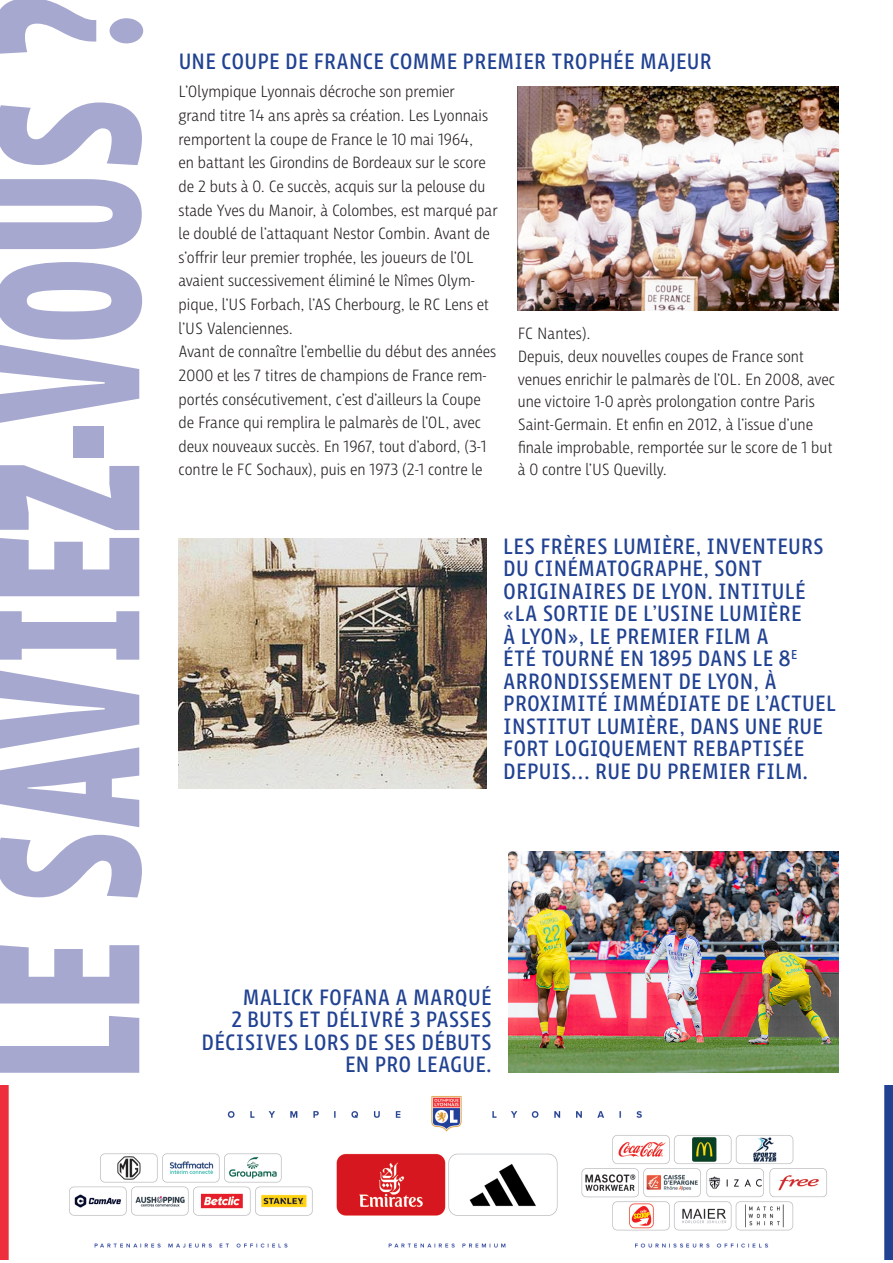
<style>
.page{position:relative;width:893px;height:1263px;background:#fff}
.page>*{position:absolute;margin:0;border:0;box-sizing:border-box;transform-origin:0 0}
.t1{font:800 204.9px "Iro Sans";letter-spacing:.01em;color:#a6a8cf;scale:.71 1}
.t2{font:22.5px/22.5px "Iro Sans";letter-spacing:.01em;color:#214292;scale:.96 1}
.t3{font:300 16.5px/23.7px "Iro Sans";color:#231f20}
</style>
<div class="page">
<img style="left:518px;top:86px;width:321px;height:225px">
<img style="left:179px;top:538px;width:307px;height:251px">
<img style="left:509px;top:852px;width:330px;height:220px">
<img style="left:1px;top:1085px;width:891px;height:174px">
<p class="t1" style="left:-48px;top:1080px;width:1531px;rotate:-90deg">LE SAVIEZ-VOUS ?</p>
<p class="t2" style="left:179px;top:50px;width:557px">UNE COUPE DE FRANCE COMME PREMIER TROPHÉE MAJEUR</p>
<p class="t3" style="left:179px;top:80px;width:321px">L’Olympique Lyonnais décroche son premier<br>grand titre 14 ans après sa création. Les Lyonnais remportent la coupe de France le 10 mai 1964,<br>en battant les Girondins de Bordeaux sur le score de 2 buts à 0. Ce succès, acquis sur la pelouse du stade Yves du Manoir, à Colombes, est marqué par le doublé de l’attaquant Nestor Combin. Avant de s’offrir leur premier trophée, les joueurs de l’OL avaient successivement éliminé le Nîmes Olym&shy;pique, l’US Forbach, l’AS Cherbourg, le RC Lens et l’US Valenciennes.</p>
<p class="t3" style="left:179px;top:340px;width:319px">Avant de connaître l’embellie du début des années 2000 et les 7 titres de champions de France rem&shy;portés consécutivement, c’est d’ailleurs la Coupe de France qui remplira le palmarès de l’OL, avec deux nouveaux succès. En 1967, tout d’abord, (3-1 contre le FC Sochaux), puis en 1973 (2-1 contre le</p>
<p class="t3" style="left:518px;top:322px;width:74px">FC Nantes).</p>
<p class="t3" style="left:518px;top:345px;width:319px;line-height:22.8px">Depuis, deux nouvelles coupes de France sont venues enrichir le palmarès de l’OL. En 2008, avec une victoire 1-0 après prolongation contre Paris Saint-Germain. Et enfin en 2012, à l’issue d’une finale improbable, remportée sur le score de 1 but à 0 contre l’US Quevilly.</p>
<p class="t2" style="left:503px;top:535px;width:348px">LES FRÈRES LUMIÈRE, INVENTEURS<br>DU CINÉMATOGRAPHE, SONT<br>ORIGINAIRES DE LYON. INTITULÉ «LA SORTIE DE L’USINE LUMIÈRE<br>À LYON», LE PREMIER FILM A<br>ÉTÉ TOURNÉ EN 1895 DANS LE 8<sup>E<br></sup>ARRONDISSEMENT DE LYON, À<br>PROXIMITÉ IMMÉDIATE DE L’ACTUEL<br>INSTITUT LUMIÈRE, DANS UNE RUE<br>FORT LOGIQUEMENT REBAPTISÉE<br>DEPUIS… RUE DU PREMIER FILM.</p>
<p class="t2" style="left:201px;top:986px;width:304px;text-align:right">MALICK FOFANA A MARQUÉ<br>2 BUTS ET DÉLIVRÉ 3 PASSES<br>DÉCISIVES LORS DE SES DÉBUTS</p>
<p class="t2" style="left:345px;top:1053px;width:154px">EN PRO LEAGUE.</p>
</div>
